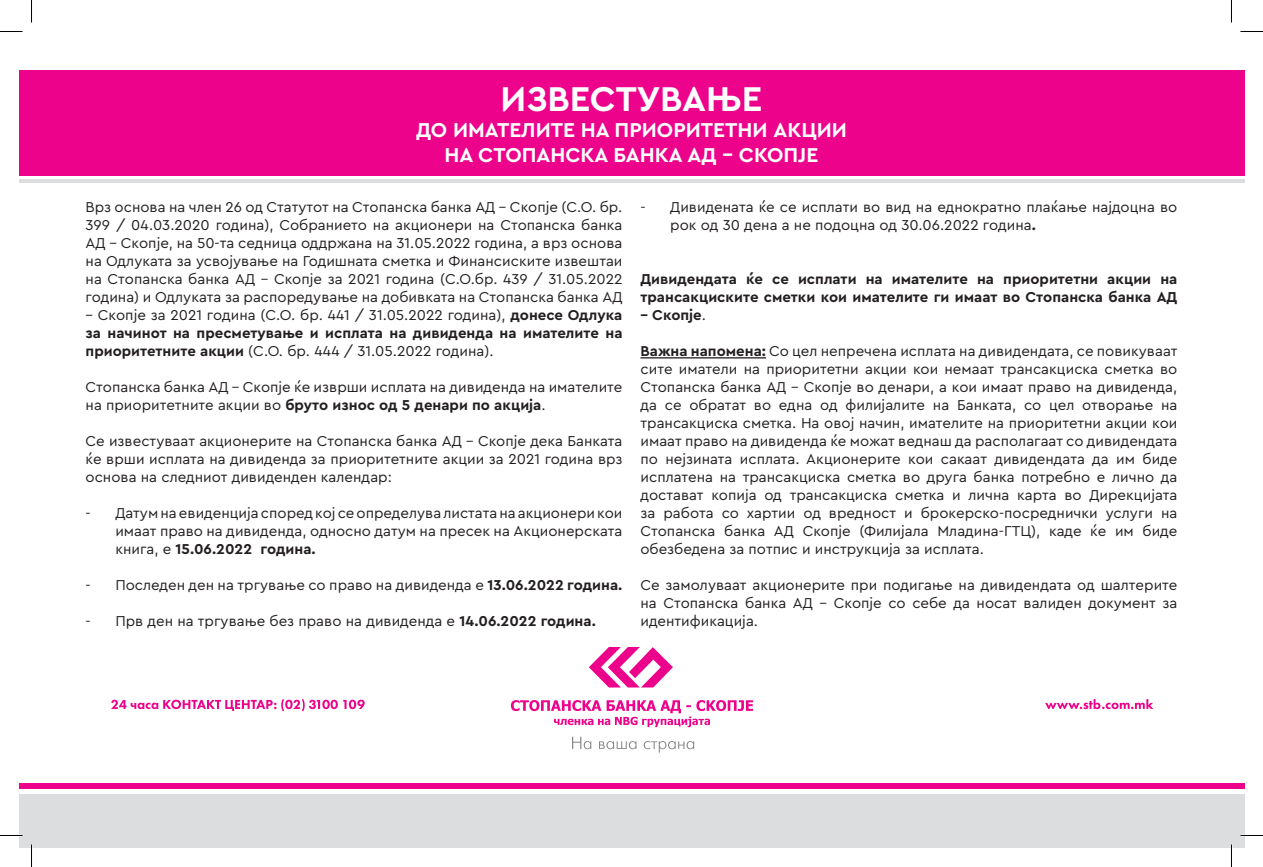
<style>
.page{position:relative;width:1263px;height:867px;background:#fff}
.page>*{position:absolute;margin:0;border:0;box-sizing:border-box;transform-origin:0 0}
.t1{font:700 36px "Cera Pro";color:#fff}
.t2{font:700 21px "Cera Pro";color:#fff}
.t3{font:15px/18px "Cera Pro";color:#231f20;text-align:justify}
.t4{font:700 15px/18px "Cera Pro";color:#231f20;text-align:justify}
.s1{font-weight:400}
.s2{font-weight:700}
</style>
<div class="page">
<div style="left:19px;top:794px;width:1224px;height:54px;background:#dcdddf"></div>
<div style="left:19px;top:782px;width:1224px;height:6px;background:#ed028c"></div>
<div style="left:19px;top:70px;width:1224px;height:105px;background:#ed028c"></div>
<hr style="left:19px;top:179px;width:1224px;height:4px;background:#dcdddf">
<svg style="left:1045px;top:699px;width:107px;height:10px"></svg>
<svg style="left:111px;top:699px;width:253px;height:12px"></svg>
<svg style="left:589px;top:647px;width:83px;height:40px"></svg>
<svg style="left:511px;top:700px;width:241px;height:27px"></svg>
<svg style="left:572px;top:736px;width:19px;height:13px"></svg>
<svg style="left:599px;top:741px;width:37px;height:8px"></svg>
<svg style="left:643px;top:741px;width:51px;height:11px"></svg>
<hr style="left:640px;top:357px;width:126px;height:1px;background:#231f20">
<hr style="left:0;top:834px;width:22px;height:2px;background:#fff">
<hr style="left:1240px;top:834px;width:22px;height:2px;background:#fff">
<svg style="left:0;top:31px;width:22px;height:1px"></svg>
<svg style="left:1240px;top:31px;width:22px;height:1px"></svg>
<svg style="left:0;top:835px;width:22px;height:1px"></svg>
<svg style="left:1240px;top:835px;width:22px;height:1px"></svg>
<svg style="left:31px;top:0;width:1px;height:22px"></svg>
<svg style="left:31px;top:844px;width:1px;height:23px"></svg>
<p class="t1" style="left:500px;top:75px;width:263px">ИЗВЕСТУВАЊЕ</p>
<p class="t2" style="left:416px;top:116px;width:432px">ДО ИМАТЕЛИТЕ НА ПРИОРИТЕТНИ АКЦИИ</p>
<p class="t2" style="left:444px;top:141px;width:375px">НА СТОПАНСКА БАНКА АД - СКОПЈЕ</p>
<p class="t3" style="left:86px;top:198px;width:538px">Врз основа на член 26 од Статутот на Стопанска банка АД – Скопје (С.О. бр.<br>399 / 04.03.2020 година), Собранието на акционери на Стопанска банка АД – Скопје, на 50-та седница оддржана на 31.05.2022 година, а врз основа на Одлуката за усвојување на Годишната сметка и Финансиските извештаи на Стопанска банка АД – Скопје за 2021 година (С.О.бр. 439 / 31.05.2022 година) и Одлуката за распоредување на добивката на Стопанска банка АД</p>
<p class="t4" style="left:86px;top:306px;width:538px"><span class="s1">– Скопје за 2021 година (С.О. бр. 441 / 31.05.2022 година),</span> донесе Одлука за начинот на пресметување и исплата на дивиденда на имателите на приоритетните акции <span class="s1">(С.О. бр. 444 / 31.05.2022 година).</span></p>
<p class="t3" style="left:86px;top:378px;width:538px">Стопанска банка АД – Скопје ќе изврши исплата на дивиденда на имателите на приоритетните акции во <span class="s2">бруто износ од 5 денари по акција</span>.</p>
<p class="t3" style="left:86px;top:432px;width:538px">Се известуваат акционерите на Стопанска банка АД – Скопје дека Банката ќе врши исплата на дивиденда за приоритетните акции за 2021 година врз основа на следниот дивиденден календар:</p>
<p class="t3" style="left:115px;top:504px;width:508px;text-indent:-30px">- Датум на евиденција според кој се определува листата на акционери кои имаат право на дивиденда, односно датум на пресек на Акционерската книга, e <span class="s2">15.06.2022 година.</span></p>
<p class="t3" style="left:86px;top:576px;width:538px">- Последен ден на тргување со право на дивиденда е <span class="s2">13.06.2022 година.</span></p>
<p class="t3" style="left:86px;top:612px;width:511px">- Прв ден на тргување без право на дивиденда е <span class="s2">14.06.2022 година.</span></p>
<p class="t3" style="left:670px;top:198px;width:508px;text-indent:-30px">- Дивидената ќе се исплати во вид на еднократно плаќање најдоцна во рок од 30 дена а не подоцна од 30.06.2022 година<span class="s2">.</span></p>
<p class="t4" style="left:640px;top:270px;width:538px">Дивидендата ќе се исплати на имателите на приоритетни акции на трансакциските сметки кои имателите ги имаат во Стопанска банка АД</p>
<p class="t4" style="left:640px;top:306px;width:67px">– Скопје<span class="s1">.</span></p>
<p class="t3" style="left:640px;top:342px;width:538px"><span class="s2">Важна напомена:</span> Со цел непречена исплата на дивидендата, се повикуваат сите иматели на приоритетни акции кои немаат трансакциска сметка во Стопанска банка АД – Скопје во денари, а кои имаат право на дивиденда, да се обратат во една од филијалите на Банката, со цел отворање на трансакциска сметка. На овој начин, имателите на приоритетни акции кои имаат право на дивиденда ќе можат веднаш да располагаат со дивидендата по нејзината исплата. Aкционерите кои сакаат дивидендата да им биде исплатена на трансакциска сметка во друга банка потребно е лично да достават копија од трансакциска сметка и лична карта во Дирекцијата за работа со хартии од вредност и брокерско-посреднички услуги на Стопанска банка АД Скопје (Филијала Младина-ГТЦ), каде ќе им биде обезбедена за потпис и инструкција за исплата.</p>
<p class="t3" style="left:640px;top:576px;width:538px">Се замолуваат акционерите при подигање на дивидендата од шалтерите на Стопанска банка АД – Скопје со себе да носат валиден документ за идентификација.</p>
</div>
